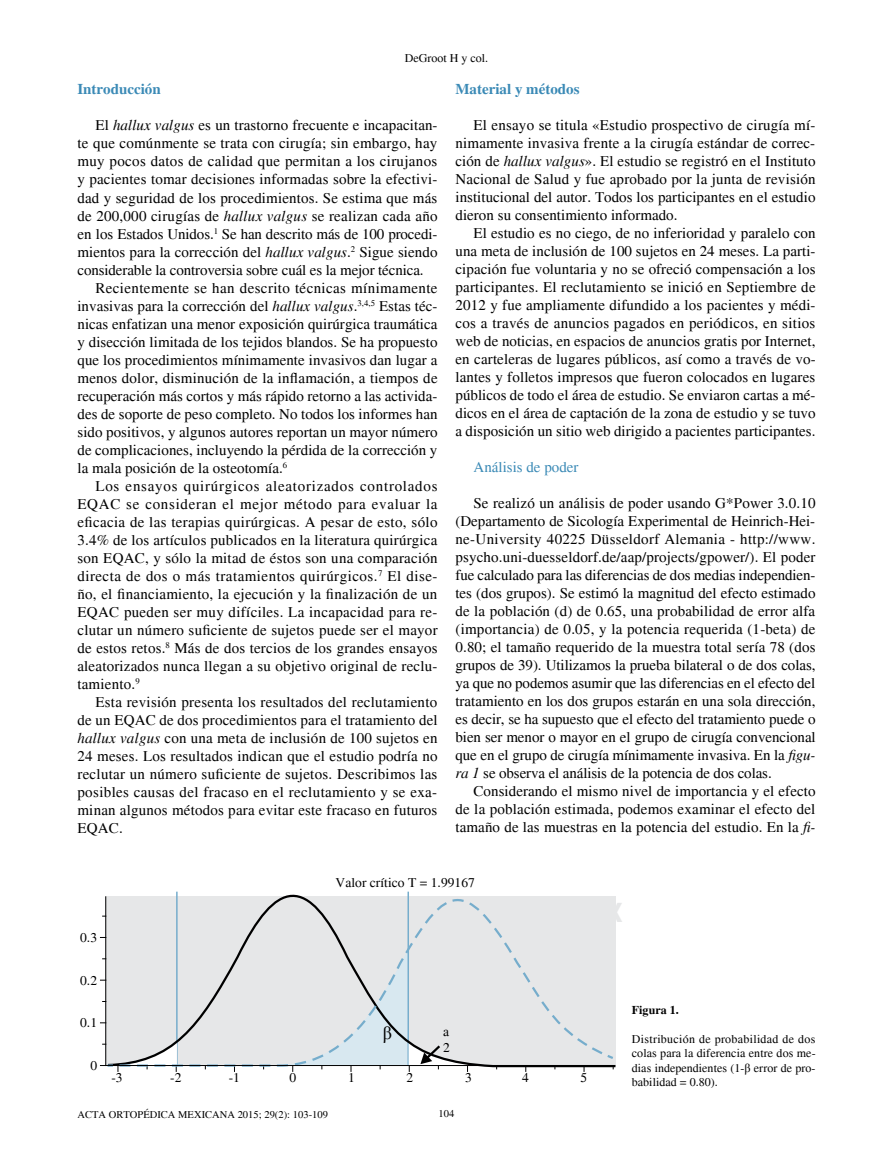
<style>
.page{position:relative;width:893px;height:1170px;background:#fff}
.page>*{position:absolute;margin:0;border:0;box-sizing:border-box;transform-origin:0 0}
.t1{font:18px "Times New Roman";color:#000}
.t2{font:15px/18px "Times";letter-spacing:.01em;color:#000;text-align:justify}
.t3{font:15px "Times";letter-spacing:-.01em;color:#000}
.t4{font:15px "Times";letter-spacing:.03em;color:#000}
.t5{font:15px "Times";letter-spacing:.05em;color:#000}
.t6{font:15px "Times";letter-spacing:.045em;color:#000}
.t7{font:700 15px "Times";color:#3b8ab6}
.t8{font:15px "Times";color:#3b8ab6}
.t9{font:13.5px/16.2px "Times";color:#000}
.t10{font:12px/14.4px "Times";color:#000;text-align:justify}
.t11{font:700 12px "Times";color:#000}
.t12{font:10.5px "Times";letter-spacing:.005em;color:#000}
.s1{font-style:italic}
.s2{font-family:"Times New Roman"}
</style>
<div class="page">
<svg style="left:100px;top:891px;width:514px;height:180px;background:#e0e2e3"></svg>
<p class="t10" style="left:405px;top:51px;width:85px">DeGroot H y col.</p>
<p class="t7" style="left:77px;top:81px;width:85px">Introducción</p>
<p class="t2" style="left:95px;top:117px;width:344px">El <span class="s1">hallux valgus</span> es un trastorno frecuente e incapacitan-</p>
<p class="t2" style="left:77px;top:135px;width:361px">te que comúnmente se trata con cirugía; sin embargo, hay</p>
<p class="t2" style="left:77px;top:153px;width:361px">muy pocos datos de calidad que permitan a los cirujanos</p>
<p class="t2" style="left:77px;top:171px;width:361px">y pacientes tomar decisiones informadas sobre la efectivi-</p>
<p class="t2" style="left:77px;top:189px;width:361px">dad y seguridad de los procedimientos. Se estima que más</p>
<p class="t2" style="left:77px;top:207px;width:362px">de 200,000 cirugías de <span class="s1">hallux valgus</span> se realizan cada año</p>
<p class="t2" style="left:77px;top:225px;width:362px">en los Estados Unidos.<sup>1</sup> Se han descrito más de 100 procedi-</p>
<p class="t2" style="left:77px;top:243px;width:362px">mientos para la corrección del <span class="s1">hallux valgus</span>.<sup>2</sup> Sigue siendo</p>
<p class="t3" style="left:77px;top:261px;width:348px">considerable la controversia sobre cuál es la mejor técnica.</p>
<p class="t2" style="left:95px;top:279px;width:344px">Recientemente se han descrito técnicas mínimamente</p>
<p class="t2" style="left:77px;top:297px;width:362px">invasivas para la corrección del <span class="s1">hallux valgus</span>.<sup>3,4,5</sup> Estas téc-</p>
<p class="t2" style="left:77px;top:315px;width:362px">nicas enfatizan una menor exposición quirúrgica traumática</p>
<p class="t2" style="left:77px;top:333px;width:362px">y disección limitada de los tejidos blandos. Se ha propuesto</p>
<p class="t2" style="left:77px;top:351px;width:361px">que los procedimientos mínimamente invasivos dan lugar a</p>
<p class="t2" style="left:77px;top:369px;width:362px">menos dolor, disminución de la inflamación, a tiempos de</p>
<p class="t2" style="left:77px;top:387px;width:361px">recuperación más cortos y más rápido retorno a las activida-</p>
<p class="t2" style="left:77px;top:405px;width:362px">des de soporte de peso completo. No todos los informes han</p>
<p class="t2" style="left:77px;top:423px;width:362px">sido positivos, y algunos autores reportan un mayor número</p>
<p class="t2" style="left:77px;top:441px;width:361px">de complicaciones, incluyendo la pérdida de la corrección y</p>
<p class="t2" style="left:77px;top:459px;width:211px">la mala posición de la osteotomía.<sup>6</sup></p>
<p class="t5" style="left:95px;top:477px;width:344px">Los ensayos quirúrgicos aleatorizados controlados</p>
<p class="t6" style="left:77px;top:495px;width:362px">EQAC se consideran el mejor método para evaluar la</p>
<p class="t2" style="left:77px;top:513px;width:362px">eficacia de las terapias quirúrgicas. A pesar de esto, sólo</p>
<p class="t2" style="left:77px;top:531px;width:362px">3.4% de los artículos publicados en la literatura quirúrgica</p>
<p class="t2" style="left:77px;top:549px;width:362px">son EQAC, y sólo la mitad de éstos son una comparación</p>
<p class="t4" style="left:77px;top:567px;width:361px">directa de dos o más tratamientos quirúrgicos.<sup>7</sup> El dise-</p>
<p class="t2" style="left:77px;top:585px;width:361px">ño, el financiamiento, la ejecución y la finalización de un</p>
<p class="t2" style="left:77px;top:603px;width:362px">EQAC pueden ser muy difíciles. La incapacidad para re-</p>
<p class="t2" style="left:77px;top:621px;width:362px">clutar un número suficiente de sujetos puede ser el mayor</p>
<p class="t2" style="left:77px;top:639px;width:362px">de estos retos.<sup>8</sup> Más de dos tercios de los grandes ensayos</p>
<p class="t2" style="left:77px;top:657px;width:361px">aleatorizados nunca llegan a su objetivo original de reclu-</p>
<p class="t2" style="left:77px;top:675px;width:64px">tamiento.<sup>9</sup></p>
<p class="t2" style="left:95px;top:693px;width:343px">Esta revisión presenta los resultados del reclutamiento</p>
<p class="t2" style="left:77px;top:711px;width:362px">de un EQAC de dos procedimientos para el tratamiento del</p>
<p class="t2" style="left:77px;top:729px;width:362px"><span class="s1">hallux valgus</span> con una meta de inclusión de 100 sujetos en</p>
<p class="t2" style="left:77px;top:747px;width:362px">24 meses. Los resultados indican que el estudio podría no</p>
<p class="t2" style="left:77px;top:765px;width:361px">reclutar un número suficiente de sujetos. Describimos las</p>
<p class="t2" style="left:77px;top:783px;width:361px">posibles causas del fracaso en el reclutamiento y se exa-</p>
<p class="t2" style="left:77px;top:801px;width:362px">minan algunos métodos para evitar este fracaso en futuros</p>
<p class="t2" style="left:77px;top:819px;width:47px">EQAC.</p>
<p class="t7" style="left:455px;top:80px;width:126px">Material y métodos</p>
<p class="t2" style="left:455px;top:116px;width:362px;text-indent:18px">El ensayo se titula «Estudio prospectivo de cirugía mí&shy;nimamente invasiva frente a la cirugía estándar de correc&shy;ción de <span class="s1">hallux valgus</span>». El estudio se registró en el Instituto Nacional de Salud y fue aprobado por la junta de revisión institucional del autor. Todos los participantes en el estudio dieron su consentimiento informado.</p>
<p class="t2" style="left:455px;top:224px;width:362px;text-indent:18px">El estudio es no ciego, de no inferioridad y paralelo con una meta de inclusión de 100 sujetos en 24 meses. La parti&shy;cipación fue voluntaria y no se ofreció compensación a los participantes. El reclutamiento se inició en Septiembre de 2012 y fue ampliamente difundido a los pacientes y médi&shy;cos a través de anuncios pagados en periódicos, en sitios web de noticias, en espacios de anuncios gratis por Internet, en carteleras de lugares públicos, así como a través de vo&shy;lantes y folletos impresos que fueron colocados en lugares públicos de todo el área de estudio. Se enviaron cartas a mé&shy;dicos en el área de captación de la zona de estudio y se tuvo a disposición un sitio web dirigido a pacientes participantes.</p>
<p class="t8" style="left:473px;top:458px;width:106px">Análisis de poder</p>
<p class="t2" style="left:455px;top:494px;width:362px;text-indent:18px">Se realizó un análisis de poder usando G*Power 3.0.10 (Departamento de Sicología Experimental de Heinrich-Hei&shy;ne-University 40225 Düsseldorf Alemania - http://www. psycho.uni-duesseldorf.de/aap/projects/gpower/). El poder fue calculado para las diferencias de dos medias independien&shy;tes (dos grupos). Se estimó la magnitud del efecto estimado de la población (d) de 0.65, una probabilidad de error alfa (importancia) de 0.05, y la potencia requerida (1-beta) de 0.80; el tamaño requerido de la muestra total sería 78 (dos grupos de 39). Utilizamos la prueba bilateral o de dos colas, ya que no podemos asumir que las diferencias en el efecto del tratamiento en los dos grupos estarán en una sola dirección, es decir, se ha supuesto que el efecto del tratamiento puede o bien ser menor o mayor en el grupo de cirugía convencional que en el grupo de cirugía mínimamente invasiva. En la <span class="s1">figu&shy;ra 1</span> se observa el análisis de la potencia de dos colas.</p>
<p class="t2" style="left:455px;top:782px;width:361px;text-indent:18px">Considerando el mismo nivel de importancia y el efecto de la población estimada, podemos examinar el efecto del tamaño de las muestras en la potencia del estudio. En la <span class="s1">fi-</span></p>
<p class="t9" style="left:336px;top:874px;width:141px">Valor crítico T = 1.99167</p>
<p class="t9" style="left:80px;top:929px;width:18px">0.3</p>
<p class="t9" style="left:80px;top:972px;width:18px">0.2</p>
<p class="t9" style="left:80px;top:1014px;width:18px">0.1</p>
<p class="t9" style="left:90px;top:1057px;width:8px">0</p>
<p class="t1" style="left:383px;top:1020px;width:11px">β</p>
<p class="t9" style="left:443px;top:1023px;width:8px">a<br>2</p>
<p class="t9" style="left:111px;top:1069px;width:13px">-3</p>
<p class="t9" style="left:170px;top:1069px;width:13px">-2</p>
<p class="t9" style="left:229px;top:1069px;width:13px">-1</p>
<p class="t9" style="left:290px;top:1069px;width:8px">0</p>
<p class="t9" style="left:348px;top:1069px;width:8px">1</p>
<p class="t9" style="left:406px;top:1069px;width:8px">2</p>
<p class="t9" style="left:465px;top:1069px;width:8px">3</p>
<p class="t9" style="left:522px;top:1069px;width:8px">4</p>
<p class="t9" style="left:580px;top:1069px;width:8px">5</p>
<p class="t12" style="left:77px;top:1108px;width:252px">ACTA ORTOPÉDICA MEXICANA 2015; 29(2): 103-109</p>
<p class="t12" style="left:439px;top:1107px;width:17px">104</p>
<p class="t11" style="left:632px;top:1002px;width:48px">Figura 1.</p>
<p class="t10" style="left:632px;top:1031px;width:185px">Distribución de probabilidad de dos colas para la diferencia entre dos me&shy;dias independientes (1-<span class="s2">β</span> error de pro&shy;babilidad = 0.80).</p>
</div>
